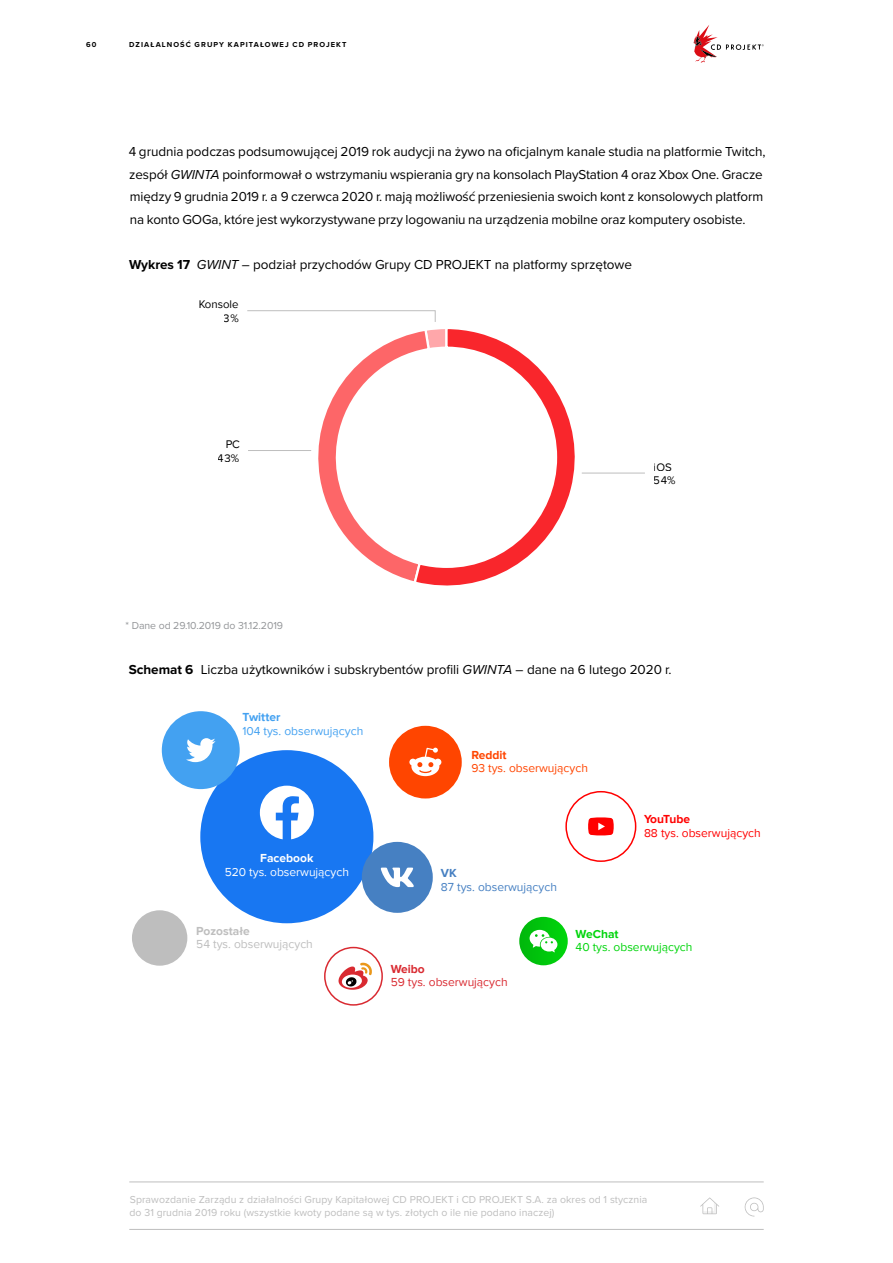
<style>
.page{position:relative;width:893px;height:1263px;background:#fff}
.page>*{position:absolute;margin:0;border:0;box-sizing:border-box;transform-origin:0 0}
.t1{font:13.5px/22.5px "Proxima Nova";letter-spacing:-.005em;color:#000}
.t2{font:12px "Proxima Nova";color:#fff}
.t3{font:12px "Proxima Nova";color:#43a1f1}
.t4{font:12px "Proxima Nova";color:#00d50c}
.t5{font:12px "Proxima Nova";color:#bebebe}
.t6{font:12px "Proxima Nova";color:#f00}
.t7{font:12px "Proxima Nova";color:#4680c2}
.t8{font:12px "Proxima Nova";color:#ff4500}
.t9{font:12px "Proxima Nova";color:#d92a31}
.t10{font:700 12px "Proxima Nova";color:#bebebe}
.t11{font:700 12px "Proxima Nova";color:#fff}
.t12{font:700 12px "Proxima Nova";color:#43a1f1}
.t13{font:700 12px "Proxima Nova";letter-spacing:-.035em;color:#f00}
.t14{font:700 12px "Proxima Nova";color:#00d50c}
.t15{font:700 12px "Proxima Nova";color:#ff4500}
.t16{font:700 12px "Proxima Nova";color:#d92a31}
.t17{font:700 12px "Proxima Nova";color:#4680c2}
.t18{font:11.4px/13.5px "Proxima Nova";color:#000;text-align:right}
.t19{font:10.5px/12.6px "Proxima Nova";letter-spacing:.005em;color:#bebebe}
.t20{font:10.5px "Proxima Nova";letter-spacing:-.005em;color:#939598}
.t21{font:700 7.5px "Proxima Nova";letter-spacing:.145em;color:#000}
.s1{font-style:italic}
.s2{font-weight:700}
</style>
<div class="page">
<hr style="left:129px;top:1182px;width:635px;height:1px;background:#bebebe">
<hr style="left:129px;top:1229px;width:635px;height:1px;background:#bebebe">
<svg style="left:700px;top:1197px;width:19px;height:17px"></svg>
<svg style="left:745px;top:1197px;width:19px;height:19px"></svg>
<svg style="left:437px;top:329px;width:155px;height:257px"></svg>
<svg style="left:247px;top:310px;width:202px;height:275px"></svg>
<hr style="left:248px;top:450px;width:63px;height:1px;background:#bebebe">
<hr style="left:582px;top:473px;width:63px;height:1px;background:#bebebe">
<svg style="left:519px;top:917px;width:49px;height:48px"></svg>
<svg style="left:530px;top:930px;width:27px;height:22px"></svg>
<div style="left:132px;top:910px;width:55px;height:56px;background:#bebebe;border-radius:50%"></div>
<div style="left:200px;top:750px;width:173px;height:173px;background:#1877f2;border-radius:50%"></div>
<svg style="left:260px;top:786px;width:54px;height:53px"></svg>
<div style="left:162px;top:711px;width:78px;height:78px;background:#43a1f1;border-radius:50%"></div>
<svg style="left:186px;top:738px;width:30px;height:24px"></svg>
<svg style="left:565px;top:791px;width:71px;height:71px"></svg>
<div style="left:362px;top:842px;width:71px;height:71px;background:#4680c2;border-radius:50%"></div>
<svg style="left:381px;top:867px;width:33px;height:20px"></svg>
<div style="left:389px;top:726px;width:73px;height:72px;background:#ff4500;border-radius:50%"></div>
<svg style="left:409px;top:748px;width:32px;height:28px"></svg>
<svg style="left:324px;top:947px;width:59px;height:59px"></svg>
<svg style="left:693px;top:25px;width:71px;height:38px"></svg>
<p class="t21" style="left:86px;top:39px;width:12px">60</p>
<p class="t21" style="left:129px;top:39px;width:13px">Działalność</p>
<p class="t21" style="left:195px;top:39px;width:14px">Grupy</p>
<p class="t21" style="left:228px;top:39px;width:13px">Kapitałowej</p>
<p class="t21" style="left:292px;top:39px;width:56px">CD PROJEKT</p>
<p class="t1" style="left:129px;top:140px;width:638px">4 grudnia podczas podsumowującej 2019 rok audycji na żywo na oficjalnym kanale studia na platformie Twitch, zespół <span class="s1">GWINTA</span> poinformował o wstrzymaniu wspierania gry na konsolach PlayStation 4 oraz Xbox One. Gracze między 9 grudnia 2019 r. a 9 czerwca 2020 r. mają możliwość przeniesienia swoich kont z konsolowych platform na konto GOGa, które jest wykorzystywane przy logowaniu na urządzenia mobilne oraz komputery osobiste.</p>
<p class="t1" style="left:129px;top:252px;width:504px"><span class="s2">Wykres 17</span> <span class="s1">GWINT</span> – podział przychodów Grupy CD PROJEKT na platformy sprzętowe</p>
<p class="t18" style="left:198px;top:298px;width:42px">Konsole<br>3%</p>
<p class="t18" style="left:218px;top:438px;width:23px">PC<br>43%</p>
<p class="t18" style="left:654px;top:460px;width:23px;text-align:left">iOS<br>54%</p>
<p class="t20" style="left:126px;top:617px;width:159px">* Dane od 29.10.2019 do 31.12.2019</p>
<p class="t1" style="left:129px;top:657px;width:544px"><span class="s2">Schemat 6</span> Liczba użytkowników i subskrybentów profili <span class="s1">GWINTA</span> – dane na 6 lutego 2020 r.</p>
<p class="t12" style="left:242px;top:710px;width:39px">Twitter</p>
<p class="t3" style="left:242px;top:724px;width:122px">104 tys. obserwujących</p>
<p class="t11" style="left:260px;top:851px;width:55px">Facebook</p>
<p class="t2" style="left:225px;top:865px;width:126px">520 tys. obserwujących</p>
<p class="t10" style="left:196px;top:924px;width:55px">Pozostałe</p>
<p class="t5" style="left:196px;top:937px;width:118px">54 tys. obserwujących</p>
<p class="t15" style="left:471px;top:748px;width:37px">Reddit</p>
<p class="t8" style="left:471px;top:761px;width:118px">93 tys. obserwujących</p>
<p class="t17" style="left:441px;top:866px;width:17px">VK</p>
<p class="t7" style="left:441px;top:880px;width:117px">87 tys. obserwujących</p>
<p class="t13" style="left:644px;top:812px;width:48px">YouTube</p>
<p class="t6" style="left:644px;top:826px;width:118px">88 tys. obserwujących</p>
<p class="t16" style="left:391px;top:962px;width:36px">Weibo</p>
<p class="t9" style="left:391px;top:975px;width:119px">59 tys. obserwujących</p>
<p class="t14" style="left:576px;top:927px;width:44px">WeChat</p>
<p class="t4" style="left:576px;top:940px;width:118px">40 tys. obserwujących</p>
<p class="t19" style="left:130px;top:1193px;width:519px">Sprawozdanie Zarządu z działalności Grupy Kapitałowej CD PROJEKT i CD PROJEKT S.A. za okres od 1 stycznia do 31 grudnia 2019 roku (wszystkie kwoty podane są w tys. złotych o ile nie podano inaczej)</p>
</div>
